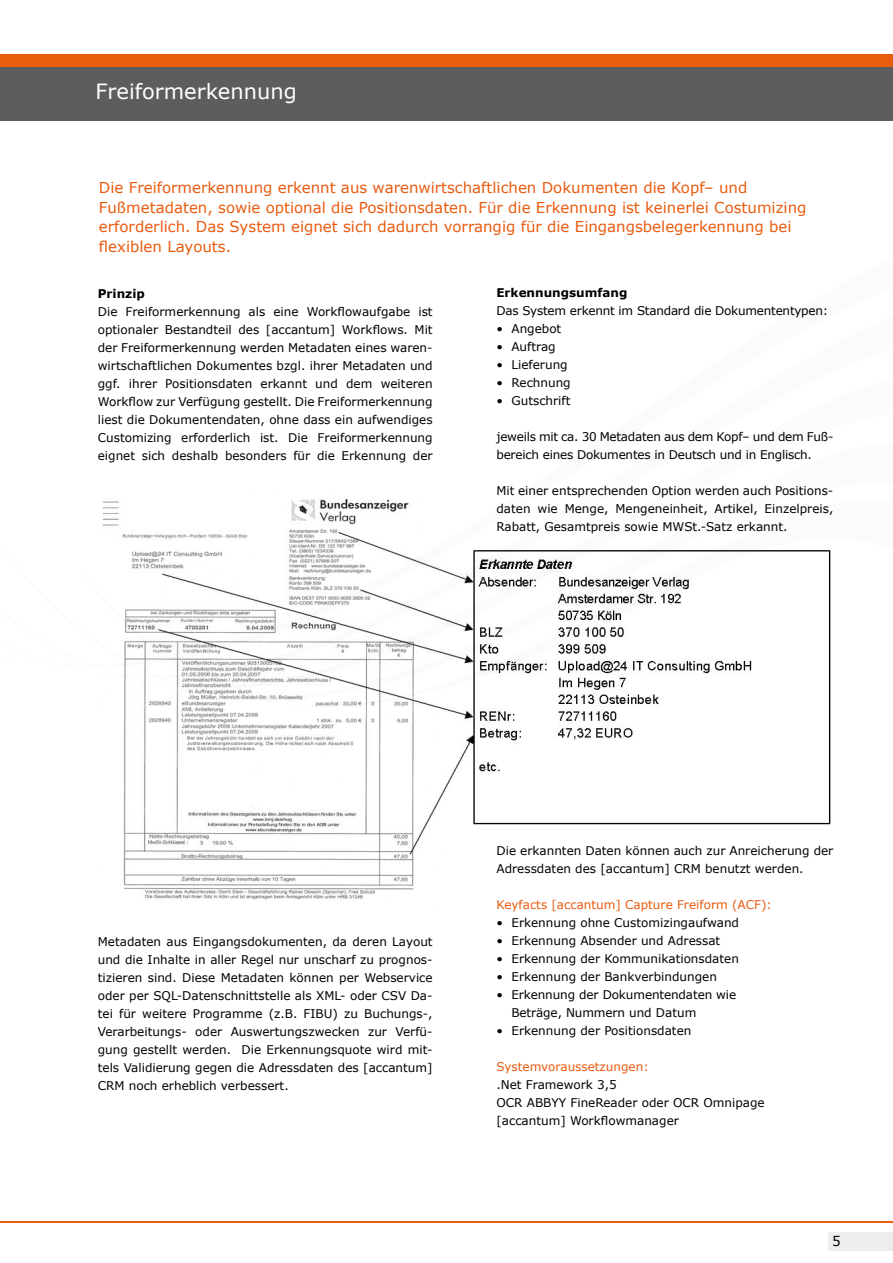
<style>
.page{position:relative;width:893px;height:1263px;background:#fff}
.page>*{position:absolute;margin:0;border:0;box-sizing:border-box;transform-origin:0 0}
.t1{font:21px "Verdana";color:#fff}
.t2{font:15px/19.5px "Verdana";color:#e95b10}
.t3{font:13.5px "Verdana";color:#000}
.t4{font:12px/18px "Verdana";color:#000;text-align:justify}
.t5{font:12px/18px "Verdana";letter-spacing:-.02em;color:#000}
.t6{font:12px "Verdana";color:#e95b10}
.t7{font:700 12px "Verdana";color:#000}
</style>
<div class="page">
<div style="left:828px;top:1232px;width:65px;height:18px;background:#eceded"></div>
<div style="left:0;top:66px;width:893px;height:54px;background:#5d5d5f"></div>
<div style="left:0;top:54px;width:893px;height:12px;background:#e95d0f"></div>
<hr style="left:0;top:1221px;width:893px;height:1px;background:#e95d0f">
<img style="left:102px;top:499px;width:728px;height:401px">
<h1 class="t1" style="left:95px;top:78px;width:203px">Freiformerkennung</h1>
<p class="t2" style="left:99px;top:177px;width:709px">Die Freiformerkennung erkennt aus warenwirtschaftlichen Dokumenten die Kopf– und Fußmetadaten, sowie optional die Positionsdaten. Für die Erkennung ist keinerlei Costumizing erforderlich. Das System eignet sich dadurch vorrangig für die Eingangsbelegerkennung bei flexiblen Layouts.</p>
<p class="t7" style="left:98px;top:286px;width:49px">Prinzip</p>
<p class="t4" style="left:98px;top:302px;width:336px">Die Freiformerkennung als eine Workflowaufgabe ist optionaler Bestandteil des [accantum] Workflows. Mit der Freiformerkennung werden Metadaten eines waren&shy;wirtschaftlichen Dokumentes bzgl. ihrer Metadaten und ggf. ihrer Positionsdaten erkannt und dem weiteren Workflow zur Verfügung gestellt. Die Freiformerkennung liest die Dokumentendaten, ohne dass ein aufwendiges Customizing erforderlich ist. Die Freiformerkennung eignet sich deshalb besonders für die Erkennung der</p>
<p class="t7" style="left:496px;top:285px;width:133px">Erkennungsumfang</p>
<p class="t5" style="left:496px;top:301px;width:333px">Das System erkennt im Standard die Dokumententypen:</p>
<p class="t4" style="left:496px;top:319px;width:66px">• Angebot</p>
<p class="t4" style="left:496px;top:337px;width:61px">• Auftrag</p>
<p class="t4" style="left:496px;top:355px;width:73px">• Lieferung</p>
<p class="t4" style="left:496px;top:373px;width:76px">• Rechnung</p>
<p class="t4" style="left:496px;top:391px;width:76px">• Gutschrift</p>
<p class="t5" style="left:496px;top:427px;width:338px">jeweils mit ca. 30 Metadaten aus dem Kopf– und dem Fuß&shy;bereich eines Dokumentes in Deutsch und in Englisch.</p>
<p class="t4" style="left:496px;top:481px;width:338px">Mit einer entsprechenden Option werden auch Positions&shy;daten wie Menge, Mengeneinheit, Artikel, Einzelpreis, Rabatt, Gesamtpreis sowie MWSt.-Satz erkannt.</p>
<p class="t4" style="left:98px;top:932px;width:336px">Metadaten aus Eingangsdokumenten, da deren Layout und die Inhalte in aller Regel nur unscharf zu prognos&shy;tizieren sind. Diese Metadaten können per Webservice oder per SQL-Datenschnittstelle als XML- oder CSV Da&shy;tei für weitere Programme (z.B. FIBU) zu Buchungs-, Verarbeitungs- oder Auswertungszwecken zur Verfü&shy;gung gestellt werden. Die Erkennungsquote wird mit&shy;tels Validierung gegen die Adressdaten des [accantum] CRM noch erheblich verbessert.</p>
<p class="t4" style="left:496px;top:841px;width:338px">Die erkannten Daten können auch zur Anreicherung der<br>Adressdaten des [accantum] CRM benutzt werden.</p>
<p class="t6" style="left:496px;top:897px;width:277px">Keyfacts [accantum] Capture Freiform (ACF):</p>
<p class="t4" style="left:496px;top:913px;width:244px">• Erkennung ohne Customizingaufwand</p>
<p class="t4" style="left:496px;top:931px;width:225px">• Erkennung Absender und Adressat</p>
<p class="t4" style="left:496px;top:949px;width:244px">• Erkennung der Kommunikationsdaten</p>
<p class="t4" style="left:496px;top:967px;width:222px">• Erkennung der Bankverbindungen</p>
<p class="t4" style="left:511px;top:985px;width:226px;text-indent:-15px">• Erkennung der Dokumentendaten wie<br>Beträge, Nummern und Datum</p>
<p class="t4" style="left:496px;top:1021px;width:196px">• Erkennung der Positionsdaten</p>
<p class="t6" style="left:496px;top:1059px;width:154px">Systemvoraussetzungen:</p>
<p class="t4" style="left:496px;top:1075px;width:270px;text-align:left">.Net Framework 3,5<br>OCR ABBYY FineReader oder OCR Omnipage [accantum] Workflowmanager</p>
<p class="t3" style="left:832px;top:1232px;width:10px">5</p>
</div>
